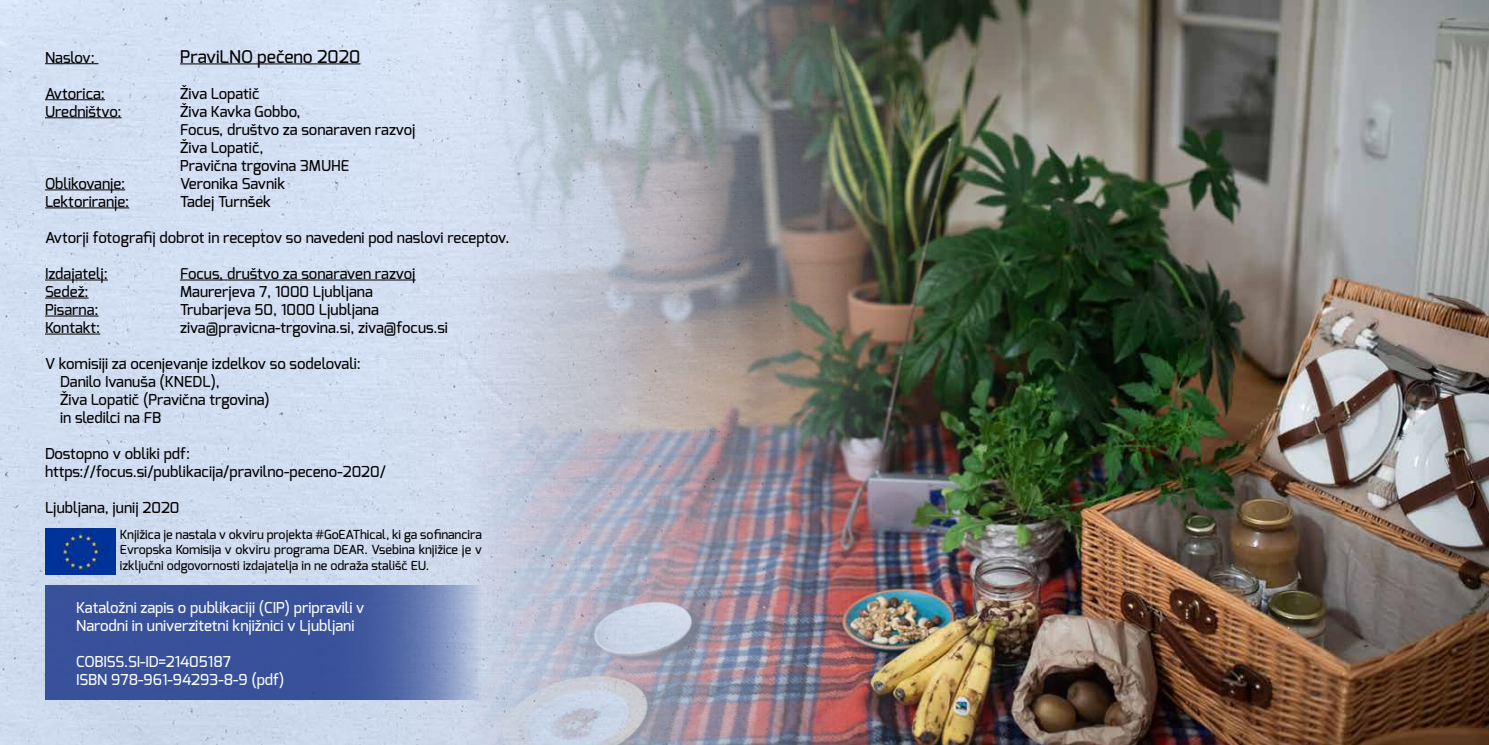
<style>
.page{position:relative;width:1489px;height:745px;background:#fff}
.page>*{position:absolute;margin:0;border:0;box-sizing:border-box;transform-origin:0 0}
.t1{font:500 17.5px "Exo";color:#000}
.t2{font:500 15px/18px "Exo";color:#000}
.t3{font:500 15px/18px "Exo";color:#fff}
.t4{font:500 12.5px/15px "Exo";color:#000;text-align:justify}
</style>
<div class="page">
<img style="left:896px;top:0;width:592px;height:744px">
<img style="left:0;top:0;width:896px;height:744px">
<hr style="left:45px;top:63px;width:53px;height:1px;background:#000">
<hr style="left:180px;top:63px;width:180px;height:1px;background:#000">
<hr style="left:45px;top:99px;width:60px;height:1px;background:#000">
<hr style="left:45px;top:117px;width:77px;height:1px;background:#000">
<hr style="left:45px;top:189px;width:80px;height:1px;background:#000">
<hr style="left:45px;top:207px;width:84px;height:1px;background:#000">
<hr style="left:45px;top:279px;width:63px;height:1px;background:#000">
<hr style="left:180px;top:279px;width:235px;height:1px;background:#000">
<hr style="left:45px;top:297px;width:44px;height:1px;background:#000">
<hr style="left:45px;top:315px;width:54px;height:1px;background:#000">
<hr style="left:45px;top:333px;width:55px;height:1px;background:#000">
<img style="left:46px;top:528px;width:70px;height:46px">
<svg style="left:45px;top:585px;width:436px;height:114px;background:#465ea1"></svg>
<p class="t2" style="left:45px;top:48px;width:51px">Naslov:</p>
<p class="t1" style="left:180px;top:45px;width:182px">PraviLNO pečeno 2020</p>
<p class="t2" style="left:45px;top:84px;width:61px">Avtorica:</p>
<p class="t2" style="left:180px;top:84px;width:81px">Živa Lopatič</p>
<p class="t2" style="left:45px;top:102px;width:78px">Uredništvo:</p>
<p class="t2" style="left:180px;top:102px;width:237px">Živa Kavka Gobbo,<br>Focus, društvo za sonaraven razvoj<br>Živa Lopatič,<br>Pravična trgovina 3MUHE</p>
<p class="t2" style="left:45px;top:174px;width:82px">Oblikovanje:</p>
<p class="t2" style="left:180px;top:174px;width:106px">Veronika Savnik</p>
<p class="t2" style="left:45px;top:192px;width:86px">Lektoriranje:</p>
<p class="t2" style="left:180px;top:192px;width:92px">Tadej Turnšek</p>
<p class="t2" style="left:45px;top:228px;width:466px">Avtorji fotografij dobrot in receptov so navedeni pod naslovi receptov.</p>
<p class="t2" style="left:45px;top:264px;width:64px">Izdajatelj:</p>
<p class="t2" style="left:180px;top:264px;width:237px">Focus, društvo za sonaraven razvoj</p>
<p class="t2" style="left:45px;top:282px;width:45px">Sedež:</p>
<p class="t2" style="left:180px;top:282px;width:194px">Maurerjeva 7, 1000 Ljubljana</p>
<p class="t2" style="left:45px;top:300px;width:55px">Pisarna:</p>
<p class="t2" style="left:180px;top:300px;width:200px">Trubarjeva 50, 1000 Ljubljana</p>
<p class="t2" style="left:45px;top:318px;width:57px">Kontakt:</p>
<p class="t2" style="left:180px;top:318px;width:269px">ziva@pravicna-trgovina.si, ziva@focus.si</p>
<p class="t2" style="left:60px;top:354px;width:302px;text-indent:-15px">V komisiji za ocenjevanje izdelkov so sodelovali:<br>Danilo Ivanuša (KNEDL),<br>Živa Lopatič (Pravična trgovina)<br>in sledilci na FB</p>
<p class="t2" style="left:45px;top:444px;width:342px">Dostopno v obliki pdf: https://focus.si/publikacija/pravilno-peceno-2020/</p>
<p class="t2" style="left:45px;top:498px;width:136px">Ljubljana, junij 2020</p>
<p class="t4" style="left:120px;top:527px;width:363px">Knjižica je nastala v okviru projekta #GoEAThical, ki ga sofinancira Evropska Komisija v okviru programa DEAR. Vsebina knjižice je v izključni odgovornosti izdajatelja in ne odraža stališč EU.</p>
<p class="t3" style="left:76px;top:598px;width:290px">Kataložni zapis o publikaciji (CIP) pripravili v<br>Narodni in univerzitetni knjižnici v Ljubljani</p>
<p class="t3" style="left:76px;top:652px;width:210px">COBISS.SI-ID=21405187<br>ISBN 978-961-94293-8-9 (pdf)</p>
</div>
